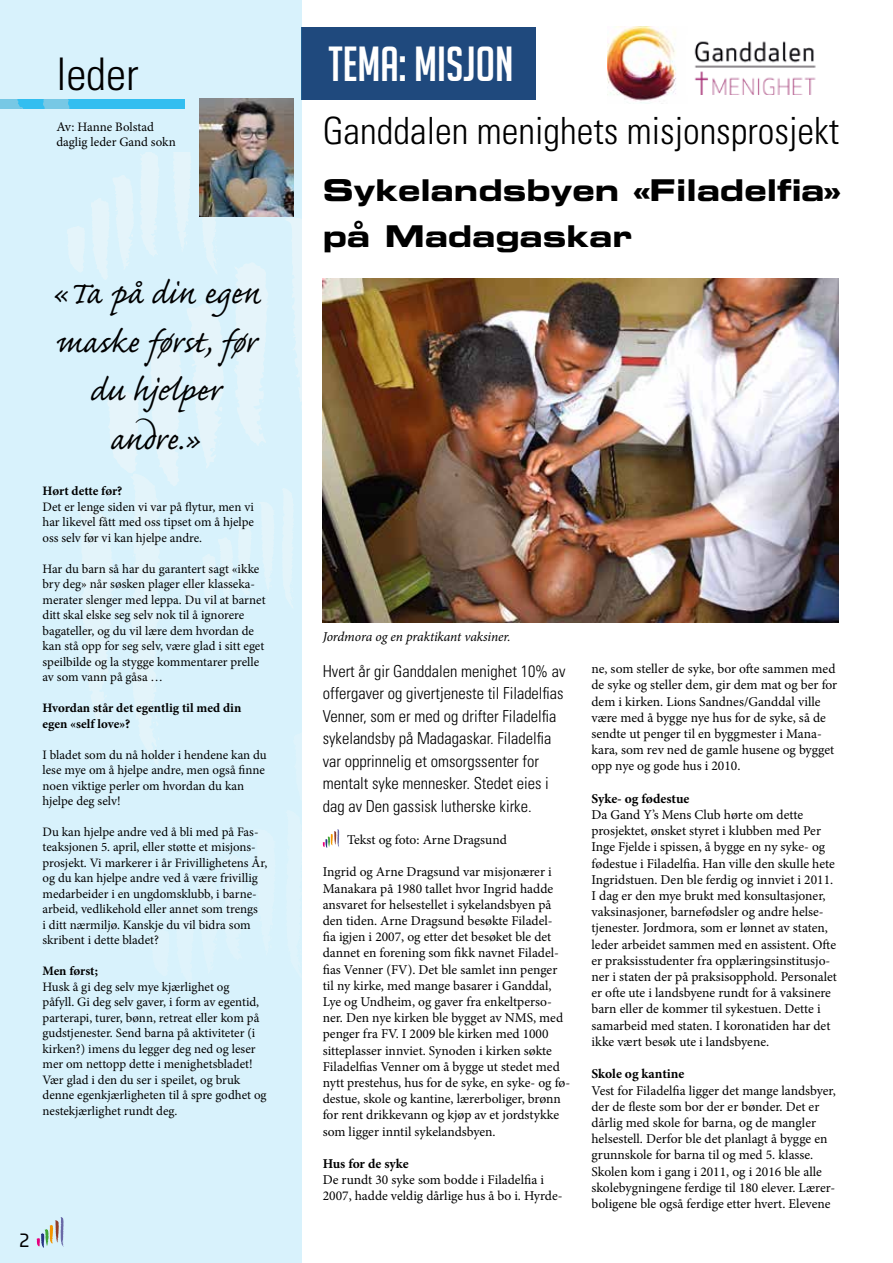
<style>
.page{position:relative;width:893px;height:1263px;background:#fff}
.page>*{position:absolute;margin:0;border:0;box-sizing:border-box;transform-origin:0 0}
.t1{font:48px "Big Noodle Titling";color:#fff}
.t2{font:300 condensed 45px "Univers";color:#000}
.t3{font:40.5px/48.6px "Caflisch Script Pro";color:#000;text-align:center}
.t4{font:300 condensed 37.5px "Univers";color:#000}
.t5{font:30px/46.5px "Eurostile LT Std Bold Ex 2";color:#000}
.t6{font:18px "Sansa Std";color:#000}
.t7{font:300 condensed 16.5px/22.5px "Univers";color:#000}
.t8{font:13.5px/16.2px "Minion Pro";color:#000}
.t9{font:700 13.5px "Minion Pro";color:#000}
.t10{font:italic 13.5px "Minion Pro";letter-spacing:-.01em;color:#000}
.t11{font:12.9px/15.5px "Minion Pro";color:#000}
.t12{font:700 12.9px/15.5px "Minion Pro";letter-spacing:-.005em;color:#000}
.s1{font-size:13.5px}
</style>
<div class="page">
<div style="left:301px;top:27px;width:235px;height:72px;background:#1f497d"></div>
<div style="left:0;top:0;width:301px;height:1263px;background:#d8f2fc"></div>
<svg style="left:285px;top:218px;width:16px;height:183px"></svg>
<svg style="left:67px;top:152px;width:207px;height:613px"></svg>
<svg style="left:282px;top:488px;width:11px;height:120px"></svg>
<svg style="left:37px;top:1217px;width:27px;height:31px"></svg>
<div style="left:0;top:99px;width:185px;height:9px;background:#32bef0"></div>
<svg style="left:0;top:99px;width:23px;height:9px"></svg>
<svg style="left:43px;top:99px;width:27px;height:9px"></svg>
<svg style="left:323px;top:829px;width:16px;height:19px"></svg>
<img style="left:200px;top:99px;width:93px;height:118px">
<img style="left:323px;top:279px;width:516px;height:343px">
<img style="left:607px;top:26px;width:69px;height:77px">
<img style="left:694px;top:41px;width:122px;height:54px">
<h2 class="t2" style="left:56px;top:47px;width:84px">leder</h2>
<p class="t11" style="left:56px;top:119px;width:121px"><span class="s1">Av:</span> Hanne Bolstad daglig leder Gand sokn</p>
<h3 class="t3" style="left:49px;top:273px;width:213px">«Ta på din egen maske først, før du hjelper andre.»</h3>
<p class="t12" style="left:43px;top:483px;width:81px">Hørt dette før?</p>
<p class="t11" style="left:43px;top:499px;width:213px;text-align:justify">Det er lenge siden vi var på flytur, men vi har likevel fått med oss tipset om å hjelpe oss selv før vi kan hjelpe andre.</p>
<p class="t11" style="left:43px;top:561px;width:225px">Har du barn så har du garantert sagt «ikke bry deg» når søsken plager eller klasseka&shy;merater slenger med leppa. Du vil at barnet ditt skal elske seg selv nok til å ignorere bagateller, og du vil lære dem hvordan de kan stå opp for seg selv, være glad i sitt eget speilbilde og la stygge kommentarer prelle av som vann på gåsa …</p>
<p class="t12" style="left:43px;top:700px;width:200px">Hvordan står det egentlig til med din egen «self love»?</p>
<p class="t11" style="left:43px;top:747px;width:226px">I bladet som du nå holder i hendene kan du lese mye om å hjelpe andre, men også finne noen viktige perler om hvordan du kan hjelpe deg selv!</p>
<p class="t11" style="left:43px;top:824px;width:226px">Du kan hjelpe andre ved å bli med på Fas&shy;teaksjonen 5. april, eller støtte et misjons&shy;prosjekt. Vi markerer i år Frivillighetens År, og du kan hjelpe andre ved å være frivillig medarbeider i en ungdomsklubb, i barne&shy;arbeid, vedlikehold eller annet som trengs<br>i ditt nærmiljø. Kanskje du vil bidra som skribent i dette bladet?</p>
<p class="t12" style="left:43px;top:963px;width:57px">Men først;</p>
<p class="t11" style="left:43px;top:979px;width:226px">Husk å gi deg selv mye kjærlighet og<br>påfyll. Gi deg selv gaver, i form av egentid, parterapi, turer, bønn, retreat eller kom på gudstjenester. Send barna på aktiviteter (i kirken?) imens du legger deg ned og leser mer om nettopp dette i menighetsbladet!<br>Vær glad i den du ser i speilet, og bruk denne egenkjærligheten til å spre godhet og nestekjærlighet rundt deg.</p>
<h3 class="t6" style="left:19px;top:1228px;width:13px">2</h3>
<h1 class="t1" style="left:328px;top:38px;width:187px">TEMA: MISJON</h1>
<h3 class="t4" style="left:323px;top:109px;width:518px">Ganddalen menighets misjonsprosjekt</h3>
<h3 class="t5" style="left:323px;top:166px;width:519px">Sykelandsbyen «Filadelfia» på Madagaskar</h3>
<p class="t10" style="left:323px;top:628px;width:190px">Jordmora og en praktikant vaksiner.</p>
<p class="t7" style="left:323px;top:659px;width:244px">Hvert år gir Ganddalen menighet 10% av offergaver og givertjeneste til Filadelfias Venner, som er med og drifter Filadelfia sykelandsby på Madagaskar. Filadelfia var opprinnelig et omsorgssenter for mentalt syke mennesker. Stedet eies i dag av Den gassisk lutherske kirke.</p>
<p class="t8" style="left:347px;top:831px;width:161px">Tekst og foto: Arne Dragsund</p>
<p class="t8" style="left:323px;top:864px;width:249px">Ingrid og Arne Dragsund var misjonærer i Manakara på 1980 tallet hvor Ingrid hadde ansvaret for helsestellet i sykelandsbyen på den tiden. Arne Dragsund besøkte Filadel-<br>fia igjen i 2007, og etter det besøket ble det dannet en forening som fikk navnet Filadel&shy;fias Venner (FV). Det ble samlet inn penger til ny kirke, med mange basarer i Ganddal, Lye og Undheim, og gaver fra enkeltperso&shy;ner. Den nye kirken ble bygget av NMS, med penger fra FV. I 2009 ble kirken med 1000 sitteplasser innviet. Synoden i kirken søkte Filadelfias Venner om å bygge ut stedet med nytt prestehus, hus for de syke, en syke- og fø&shy;destue, skole og kantine, lærerboliger, brønn for rent drikkevann og kjøp av et jordstykke som ligger inntil sykelandsbyen.</p>
<p class="t9" style="left:323px;top:1154px;width:88px">Hus for de syke</p>
<p class="t8" style="left:323px;top:1172px;width:241px">De rundt 30 syke som bodde i Filadelfia i<br>2007, hadde veldig dårlige hus å bo i. Hyrde-</p>
<p class="t8" style="left:591px;top:661px;width:247px">ne, som steller de syke, bor ofte sammen med de syke og steller dem, gir dem mat og ber for dem i kirken. Lions Sandnes/Ganddal ville være med å bygge nye hus for de syke, så de sendte ut penger til en byggmester i Mana&shy;kara, som rev ned de gamle husene og bygget opp nye og gode hus i 2010.</p>
<p class="t9" style="left:591px;top:789px;width:99px">Syke- og fødestue</p>
<p class="t8" style="left:591px;top:807px;width:247px">Da Gand Y’s Mens Club hørte om dette prosjektet, ønsket styret i klubben med Per Inge Fjelde i spissen, å bygge en ny syke- og fødestue i Filadelfia. Han ville den skulle hete Ingridstuen. Den ble ferdig og innviet i 2011.<br>I dag er den mye brukt med konsultasjoner, vaksinasjoner, barnefødsler og andre helse&shy;tjenester. Jordmora, som er lønnet av staten, leder arbeidet sammen med en assistent. Ofte er praksisstudenter fra opplæringsinstitusjo&shy;ner i staten der på praksisopphold. Personalet er ofte ute i landsbyene rundt for å vaksinere barn eller de kommer til sykestuen. Dette i samarbeid med staten. I koronatiden har det ikke vært besøk ute i landsbyene.</p>
<p class="t9" style="left:591px;top:1064px;width:94px">Skole og kantine</p>
<p class="t8" style="left:591px;top:1082px;width:246px">Vest for Filadelfia ligger det mange landsbyer, der de fleste som bor der er bønder. Det er dårlig med skole for barna, og de mangler helsestell. Derfor ble det planlagt å bygge en grunnskole for barna til og med 5. klasse.<br>Skolen kom i gang i 2011, og i 2016 ble alle skolebygningene ferdige til 180 elever. Lærer&shy;boligene ble også ferdige etter hvert. Elevene</p>
</div>
